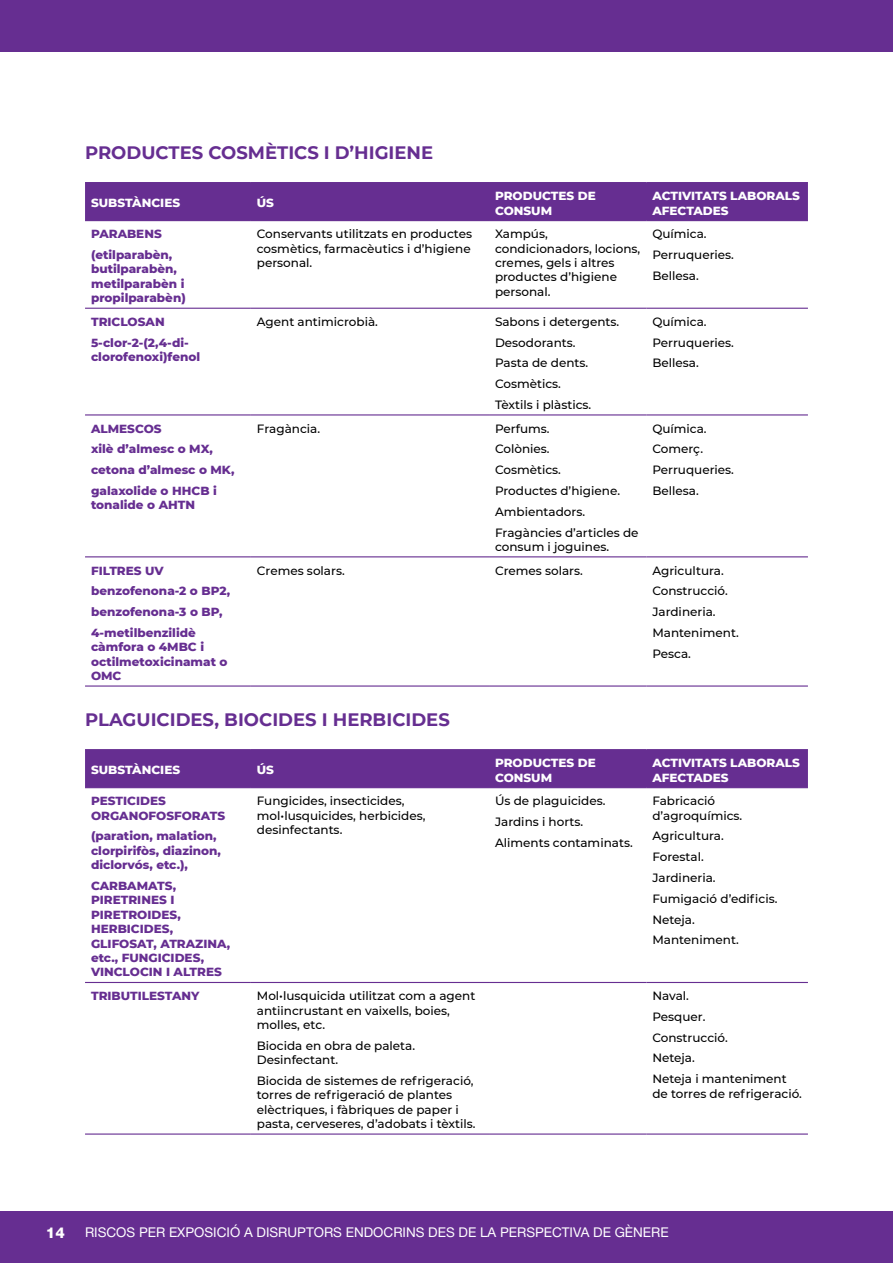
<style>
.page{position:relative;width:893px;height:1263px;background:#fff}
.page>*{position:absolute;margin:0;border:0;box-sizing:border-box;transform-origin:0 0}
.t1{font:700 18px "Montserrat";color:#662e91}
.t2{font:800 15px "Helvetica Neue";color:#fff}
.t3{font:13.5px "Helvetica Neue";color:#fff}
.t4{font:500 12px/20.9px "Montserrat";color:#000}
.t5{font:800 12px/14.4px "Montserrat";color:#662e91}
.t6{font:800 12px/14.4px "Montserrat";color:#fff}
</style>
<div class="page">
<div style="left:0;top:1212px;width:893px;height:51px;background:#662e91"></div>
<div style="left:0;top:0;width:893px;height:51px;background:#662e91"></div>
<div style="left:85px;top:183px;width:723px;height:37px;background:#662e91"></div>
<hr style="left:85px;top:182px;width:166px;height:1px;background:#662e91">
<hr style="left:251px;top:182px;width:238px;height:1px;background:#662e91">
<hr style="left:489px;top:182px;width:157px;height:1px;background:#662e91">
<hr style="left:646px;top:182px;width:162px;height:1px;background:#662e91">
<hr style="left:85px;top:220px;width:166px;height:1px;background:#662e91">
<hr style="left:251px;top:220px;width:238px;height:1px;background:#662e91">
<hr style="left:489px;top:220px;width:157px;height:1px;background:#662e91">
<hr style="left:646px;top:220px;width:162px;height:1px;background:#662e91">
<hr style="left:85px;top:308px;width:166px;height:1px;background:#662e91">
<hr style="left:251px;top:308px;width:238px;height:1px;background:#662e91">
<hr style="left:489px;top:308px;width:157px;height:1px;background:#662e91">
<hr style="left:646px;top:308px;width:162px;height:1px;background:#662e91">
<hr style="left:85px;top:414px;width:166px;height:1px;background:#662e91">
<hr style="left:251px;top:414px;width:238px;height:1px;background:#662e91">
<hr style="left:489px;top:414px;width:157px;height:1px;background:#662e91">
<hr style="left:646px;top:414px;width:162px;height:1px;background:#662e91">
<hr style="left:85px;top:556px;width:166px;height:1px;background:#662e91">
<hr style="left:251px;top:556px;width:238px;height:1px;background:#662e91">
<hr style="left:489px;top:556px;width:157px;height:1px;background:#662e91">
<hr style="left:646px;top:556px;width:162px;height:1px;background:#662e91">
<hr style="left:85px;top:685px;width:166px;height:2px;background:#662e91">
<hr style="left:251px;top:685px;width:238px;height:2px;background:#662e91">
<hr style="left:489px;top:685px;width:157px;height:2px;background:#662e91">
<hr style="left:646px;top:685px;width:162px;height:2px;background:#662e91">
<div style="left:85px;top:750px;width:723px;height:37px;background:#662e91"></div>
<hr style="left:85px;top:749px;width:166px;height:1px;background:#662e91">
<hr style="left:251px;top:749px;width:238px;height:1px;background:#662e91">
<hr style="left:489px;top:749px;width:157px;height:1px;background:#662e91">
<hr style="left:646px;top:749px;width:162px;height:1px;background:#662e91">
<hr style="left:85px;top:787px;width:166px;height:1px;background:#662e91">
<hr style="left:251px;top:787px;width:238px;height:1px;background:#662e91">
<hr style="left:489px;top:787px;width:157px;height:1px;background:#662e91">
<hr style="left:646px;top:787px;width:162px;height:1px;background:#662e91">
<hr style="left:85px;top:982px;width:166px;height:1px;background:#662e91">
<hr style="left:251px;top:982px;width:238px;height:1px;background:#662e91">
<hr style="left:489px;top:982px;width:157px;height:1px;background:#662e91">
<hr style="left:646px;top:982px;width:162px;height:1px;background:#662e91">
<hr style="left:85px;top:1133px;width:166px;height:1px;background:#662e91">
<hr style="left:251px;top:1133px;width:238px;height:1px;background:#662e91">
<hr style="left:489px;top:1133px;width:157px;height:1px;background:#662e91">
<hr style="left:646px;top:1133px;width:162px;height:1px;background:#662e91">
<h1 class="t1" style="left:85px;top:140px;width:350px">PRODUCTES COSMÈTICS I D’HIGIENE</h1>
<p class="t6" style="left:91px;top:195px;width:91px">SUBSTÀNCIES</p>
<p class="t6" style="left:257px;top:195px;width:19px">ÚS</p>
<p class="t6" style="left:495px;top:188px;width:102px">PRODUCTES DE<br>CONSUM</p>
<p class="t6" style="left:652px;top:188px;width:149px">ACTIVITATS LABORALS<br>AFECTADES</p>
<p class="t5" style="left:91px;top:223px;width:83px;line-height:20.7px">PARABENS (etilparabèn,</p>
<p class="t5" style="left:91px;top:261px;width:96px">butilparabèn, metilparabèn i propilparabèn)</p>
<p class="t4" style="left:257px;top:226px;width:217px;line-height:14.4px;text-align:justify">Conservants utilitzats en productes cosmètics, farmacèutics i d’higiene personal.</p>
<p class="t4" style="left:495px;top:226px;width:147px;line-height:14.4px">Xampús, condicionadors, locions, cremes, gels i altres productes d’higiene personal.</p>
<p class="t4" style="left:652px;top:223px;width:83px">Química.<br>Perruqueries.<br>Bellesa.</p>
<p class="t5" style="left:91px;top:310px;width:99px;line-height:20.9px">TRICLOSAN<br>5-clor-2-(2,4-di-</p>
<p class="t5" style="left:91px;top:349px;width:111px">clorofenoxi)fenol</p>
<p class="t5" style="left:91px;top:417px;width:145px;line-height:20.9px">ALMESCOS<br>xilè d’almesc o MX, cetona d’almesc o MK, galaxolide o HHCB i</p>
<p class="t5" style="left:91px;top:497px;width:106px">tonalide o AHTN</p>
<p class="t5" style="left:91px;top:559px;width:141px;line-height:20.9px">FILTRES UV benzofenona-2 o BP2, benzofenona-3 o BP,<br>4-metilbenzilidè</p>
<p class="t5" style="left:91px;top:639px;width:138px">càmfora o 4MBC i octilmetoxicinamat o<br>OMC</p>
<p class="t4" style="left:257px;top:311px;width:123px">Agent antimicrobià.</p>
<p class="t4" style="left:495px;top:311px;width:126px">Sabons i detergents.<br>Desodorants.<br>Pasta de dents.<br>Cosmètics.<br>Tèxtils i plàstics.</p>
<p class="t4" style="left:652px;top:311px;width:83px">Química.<br>Perruqueries.<br>Bellesa.</p>
<p class="t4" style="left:257px;top:417px;width:65px">Fragància.</p>
<p class="t4" style="left:495px;top:417px;width:145px">Perfums.<br>Colònies.<br>Cosmètics.<br>Productes d’higiene.<br>Ambientadors.<br>Fragàncies d’articles de</p>
<p class="t4" style="left:495px;top:536px;width:116px">consum i joguines.</p>
<p class="t4" style="left:652px;top:417px;width:83px">Química.<br>Comerç.<br>Perruqueries.<br>Bellesa.</p>
<p class="t4" style="left:257px;top:559px;width:89px">Cremes solars.</p>
<p class="t4" style="left:495px;top:559px;width:89px">Cremes solars.</p>
<p class="t4" style="left:652px;top:559px;width:88px">Agricultura.<br>Construcció.<br>Jardineria.<br>Manteniment.<br>Pesca.</p>
<h1 class="t1" style="left:85px;top:707px;width:366px">PLAGUICIDES, BIOCIDES I HERBICIDES</h1>
<p class="t6" style="left:91px;top:762px;width:91px">SUBSTÀNCIES</p>
<p class="t6" style="left:257px;top:762px;width:19px">ÚS</p>
<p class="t6" style="left:495px;top:755px;width:102px">PRODUCTES DE<br>CONSUM</p>
<p class="t6" style="left:652px;top:755px;width:149px">ACTIVITATS LABORALS<br>AFECTADES</p>
<p class="t5" style="left:91px;top:793px;width:136px">PESTICIDES<br>ORGANOFOSFORATS</p>
<p class="t5" style="left:91px;top:828px;width:131px">(paration, malation, clorpirifòs, diazinon, diclorvós, etc.),</p>
<p class="t5" style="left:91px;top:878px;width:141px">CARBAMATS,<br>PIRETRINES I<br>PIRETROIDES,<br>HERBICIDES,<br>GLIFOSAT, ATRAZINA, etc., FUNGICIDES,<br>VINCLOCIN I ALTRES</p>
<p class="t4" style="left:257px;top:793px;width:170px;line-height:14.4px">Fungicides, insecticides, mol•lusquicides, herbicides, desinfectants.</p>
<p class="t4" style="left:495px;top:790px;width:139px">Ús de plaguicides.<br>Jardins i horts.<br>Aliments contaminats.</p>
<p class="t4" style="left:652px;top:793px;width:91px;line-height:14.4px">Fabricació d’agroquímics.</p>
<p class="t4" style="left:652px;top:825px;width:127px">Agricultura.<br>Forestal.<br>Jardineria.<br>Fumigació d’edificis.<br>Neteja.<br>Manteniment.</p>
<p class="t5" style="left:91px;top:988px;width:110px">TRIBUTILESTANY</p>
<p class="t4" style="left:257px;top:988px;width:220px;line-height:14.4px">Mol•lusquicida utilitzat com a agent antiincrustant en vaixells, boies, molles, etc.</p>
<p class="t4" style="left:257px;top:1038px;width:160px;line-height:14.4px">Biocida en obra de paleta.<br>Desinfectant.</p>
<p class="t4" style="left:257px;top:1073px;width:220px;line-height:14.4px">Biocida de sistemes de refrigeració, torres de refrigeració de plantes elèctriques, i fàbriques de paper i pasta, cerveseres, d’adobats i tèxtils.</p>
<p class="t4" style="left:652px;top:985px;width:136px">Naval.<br>Pesquer.<br>Construcció.<br>Neteja.<br>Neteja i manteniment</p>
<p class="t4" style="left:652px;top:1082px;width:151px">de torres de refrigeració.</p>
<p class="t2" style="left:46px;top:1221px;width:20px">14</p>
<p class="t3" style="left:85px;top:1222px;width:585px">RISCOS PER EXPOSICIÓ A DISRUPTORS ENDOCRINS DES DE LA PERSPECTIVA DE GÈNERE</p>
</div>
